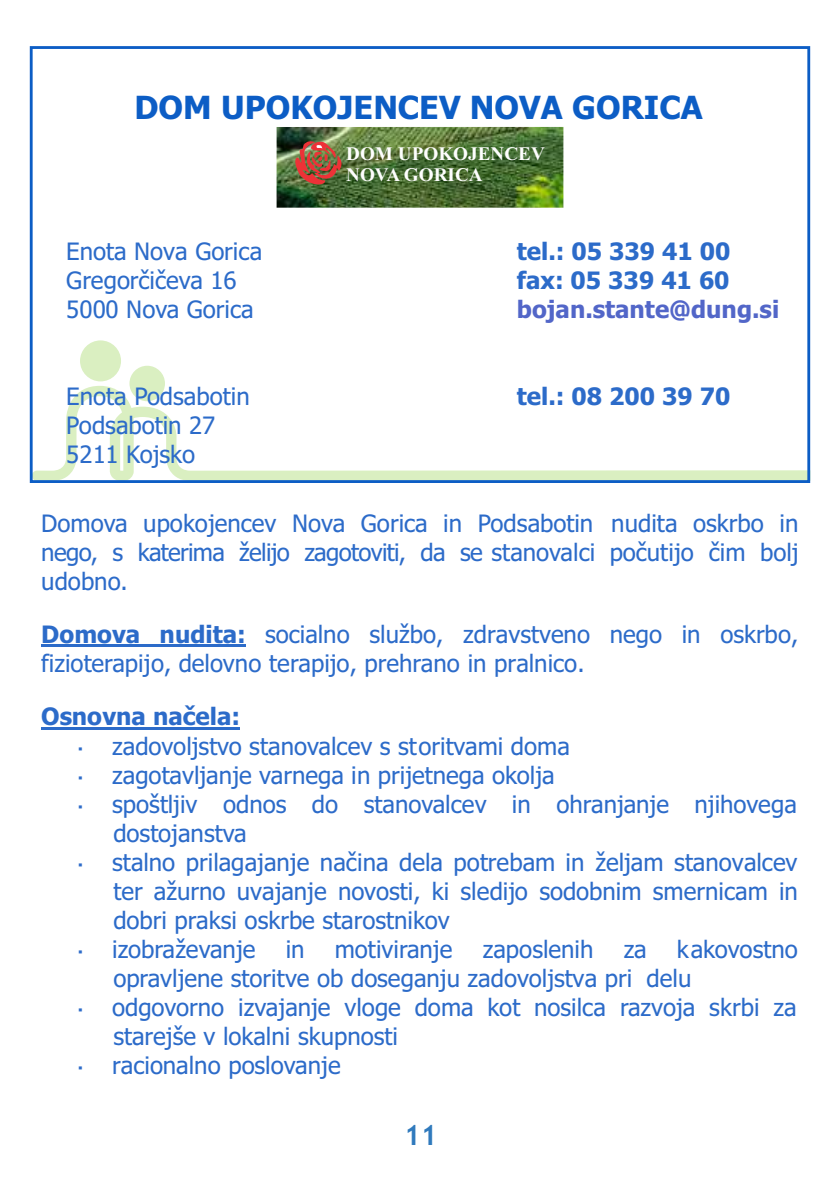
<style>
.page{position:relative;width:840px;height:1191px;background:#fff}
.page>*{position:absolute;margin:0;border:0;box-sizing:border-box;transform-origin:0 0}
.t1{font:700 32px "Tahoma";color:#0c5dc5}
.t2{font:700 28px "Trebuchet MS";color:#307abd}
.t3{font:24px/29px "Tahoma";color:#2c6bc9}
.t4{font:700 24px/29px "Tahoma";color:#2c6bc9}
.t5{font:700 24px "Tahoma";color:#5266c8}
.t6{font:700 19.2px/21.2px "Times New Roman";color:#fefefe}
.s1{font-weight:700}
</style>
<div class="page">
<div style="left:80px;top:340px;width:41px;height:41px;background:#daefc1;border-radius:50%"></div>
<div style="left:129px;top:366px;width:36px;height:35px;background:#daefc1;border-radius:50%"></div>
<svg style="left:34px;top:386px;width:776px;height:95px"></svg>
<hr style="left:41px;top:645px;width:205px;height:2px;background:#2c6bc9">
<hr style="left:41px;top:727px;width:199px;height:2px;background:#2c6bc9">
<div style="left:30px;top:46px;width:779px;height:437px;border:3px solid #0c5dc5"></div>
<img style="left:276px;top:127px;width:287px;height:81px">
<img style="left:294px;top:140px;width:49px;height:47px">
<h1 class="t1" style="left:134px;top:95px;width:569px">DOM UPOKOJENCEV NOVA GORICA</h1>
<p class="t3" style="left:66px;top:239px;width:197px">Enota Nova Gorica<br>Gregorčičeva 16<br>5000 Nova Gorica</p>
<p class="t3" style="left:66px;top:384px;width:185px">Enota Podsabotin<br>Podsabotin 27<br>5211 Kojsko</p>
<p class="t6" style="left:346px;top:145px;width:200px">DOM UPOKOJENCEV<br>NOVA GORICA</p>
<p class="t4" style="left:516px;top:239px;width:215px">tel.: 05 339 41 00 fax: 05 339 41 60</p>
<p class="t5" style="left:516px;top:299px;width:264px">bojan.stante@dung.si</p>
<p class="t4" style="left:516px;top:384px;width:215px">tel.: 08 200 39 70</p>
<p class="t3" style="left:41px;top:511px;width:758px;text-align:justify">Domova upokojencev Nova Gorica in Podsabotin nudita oskrbo in nego, s katerima želijo zagotoviti, da se stanovalci počutijo čim bolj udobno.</p>
<p class="t3" style="left:41px;top:622px;width:758px"><span class="s1">Domova nudita:</span> socialno službo, zdravstveno nego in oskrbo, fizioterapijo, delovno terapijo, prehrano in pralnico.</p>
<p class="t4" style="left:41px;top:704px;width:200px">Osnovna načela:</p>
<p class="t3" style="left:112px;top:733px;width:686px">zadovoljstvo stanovalcev s storitvami doma<br>zagotavljanje varnega in prijetnega okolja<br>spoštljiv odnos do stanovalcev in ohranjanje njihovega dostojanstva<br>stalno prilagajanje načina dela potrebam in željam stanovalcev ter ažurno uvajanje novosti, ki sledijo sodobnim smernicam in dobri praksi oskrbe starostnikov<br>izobraževanje</p>
<p class="t3" style="left:112px;top:936px;width:686px;text-indent:564px">kakovostno opravljene storitve ob doseganju zadovoljstva pri delu odgovorno izvajanje vloge doma kot nosilca razvoja skrbi za starejše v lokalni skupnosti<br>racionalno poslovanje</p>
<p class="t3" style="left:285px;top:936px;width:20px">in</p>
<p class="t3" style="left:335px;top:936px;width:119px">motiviranje</p>
<p class="t3" style="left:482px;top:936px;width:112px">zaposlenih</p>
<p class="t3" style="left:623px;top:936px;width:25px">za</p>
<p class="t2" style="left:404px;top:1124px;width:34px">11</p>
</div>
